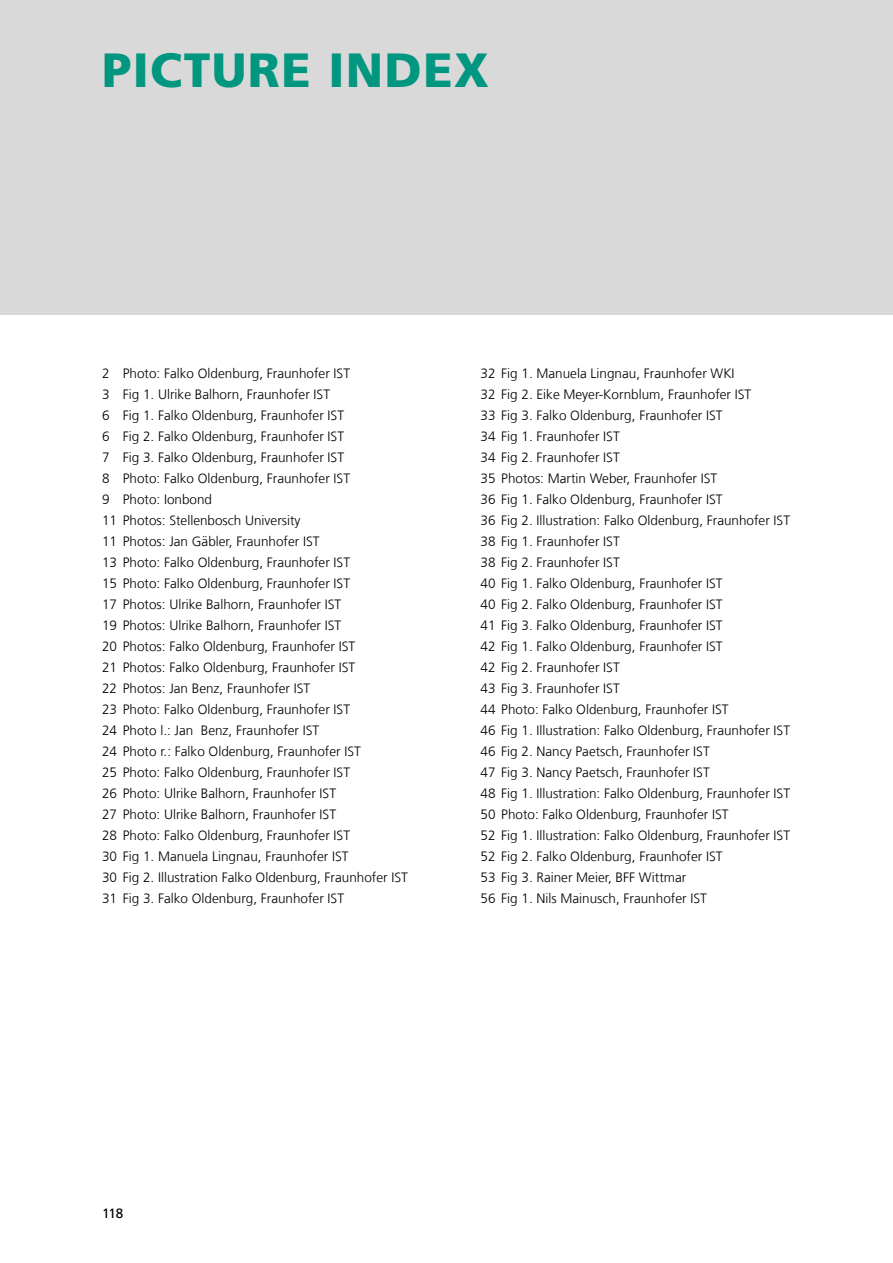
<style>
.page{position:relative;width:893px;height:1263px;background:#fff}
.page>*{position:absolute;margin:0;border:0;box-sizing:border-box;transform-origin:0 0}
.t1{font:900 48px "Frutiger LT Com";letter-spacing:.03em;color:#00967f}
.t2{font:300 13.5px/21px "Frutiger LT Com";color:#000}
.t3{font:13.5px "Frutiger LT Com";color:#000}
</style>
<div class="page">
<div style="left:0;top:0;width:893px;height:315px;background:#d9d9d9"></div>
<p class="t1" style="left:102px;top:42px;width:388px">PICTURE INDEX</p>
<p class="t2" style="left:102px;top:363px;width:307px">2 Photo: Falko Oldenburg, Fraunhofer IST<br>3 Fig 1. Ulrike Balhorn, Fraunhofer IST<br>6 Fig 1. Falko Oldenburg, Fraunhofer IST<br>6 Fig 2. Falko Oldenburg, Fraunhofer IST<br>7 Fig 3. Falko Oldenburg, Fraunhofer IST<br>8 Photo: Falko Oldenburg, Fraunhofer IST<br>9 Photo: Ionbond<br>11 Photos: Stellenbosch University<br>11 Photos: Jan Gäbler, Fraunhofer IST<br>13 Photo: Falko Oldenburg, Fraunhofer IST<br>15 Photo: Falko Oldenburg, Fraunhofer IST<br>17 Photos: Ulrike Balhorn, Fraunhofer IST<br>19 Photos: Ulrike Balhorn, Fraunhofer IST<br>20 Photos: Falko Oldenburg, Fraunhofer IST<br>21 Photos: Falko Oldenburg, Fraunhofer IST<br>22 Photos: Jan Benz, Fraunhofer IST<br>23 Photo: Falko Oldenburg, Fraunhofer IST<br>24 Photo l.: Jan Benz, Fraunhofer IST<br>24 Photo r.: Falko Oldenburg, Fraunhofer IST<br>25 Photo: Falko Oldenburg, Fraunhofer IST<br>26 Photo: Ulrike Balhorn, Fraunhofer IST<br>27 Photo: Ulrike Balhorn, Fraunhofer IST<br>28 Photo: Falko Oldenburg, Fraunhofer IST<br>30 Fig 1. Manuela Lingnau, Fraunhofer IST<br>30 Fig 2. Illustration Falko Oldenburg, Fraunhofer IST 31 Fig 3. Falko Oldenburg, Fraunhofer IST</p>
<p class="t2" style="left:480px;top:363px;width:311px">32 Fig 1. Manuela Lingnau, Fraunhofer WKI<br>32 Fig 2. Eike Meyer-Kornblum, Fraunhofer IST<br>33 Fig 3. Falko Oldenburg, Fraunhofer IST<br>34 Fig 1. Fraunhofer IST<br>34 Fig 2. Fraunhofer IST<br>35 Photos: Martin Weber, Fraunhofer IST<br>36 Fig 1. Falko Oldenburg, Fraunhofer IST<br>36 Fig 2. Illustration: Falko Oldenburg, Fraunhofer IST 38 Fig 1. Fraunhofer IST<br>38 Fig 2. Fraunhofer IST<br>40 Fig 1. Falko Oldenburg, Fraunhofer IST<br>40 Fig 2. Falko Oldenburg, Fraunhofer IST<br>41 Fig 3. Falko Oldenburg, Fraunhofer IST<br>42 Fig 1. Falko Oldenburg, Fraunhofer IST<br>42 Fig 2. Fraunhofer IST<br>43 Fig 3. Fraunhofer IST<br>44 Photo: Falko Oldenburg, Fraunhofer IST<br>46 Fig 1. Illustration: Falko Oldenburg, Fraunhofer IST 46 Fig 2. Nancy Paetsch, Fraunhofer IST<br>47 Fig 3. Nancy Paetsch, Fraunhofer IST<br>48 Fig 1. Illustration: Falko Oldenburg, Fraunhofer IST 50 Photo: Falko Oldenburg, Fraunhofer IST<br>52 Fig 1. Illustration: Falko Oldenburg, Fraunhofer IST 52 Fig 2. Falko Oldenburg, Fraunhofer IST<br>53 Fig 3. Rainer Meier, BFF Wittmar<br>56 Fig 1. Nils Mainusch, Fraunhofer IST</p>
<p class="t3" style="left:102px;top:1205px;width:23px">118</p>
</div>
